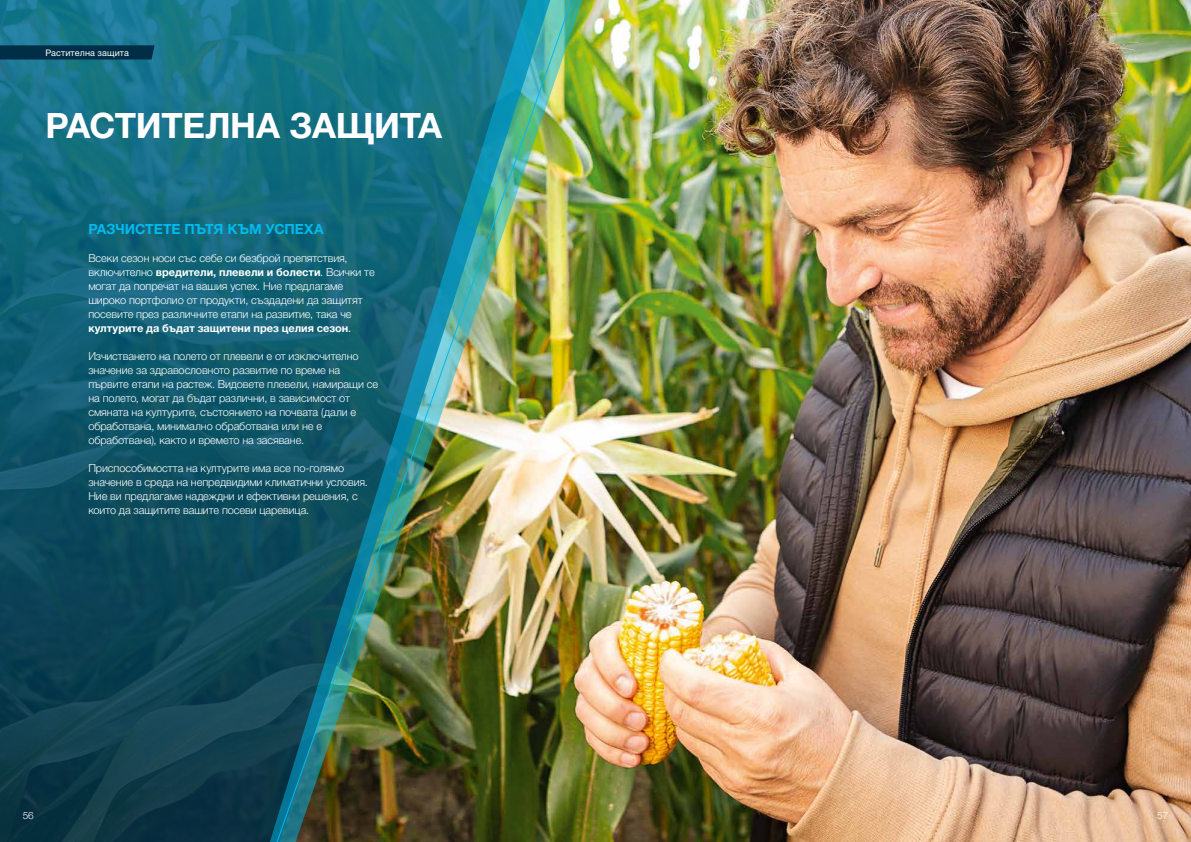
<style>
.page{position:relative;width:1191px;height:842px;background:#fff}
.page>*{position:absolute;margin:0;border:0;box-sizing:border-box;transform-origin:0 0}
.t1{font:700 35px "Helvetica Neue LTW1 G";letter-spacing:-.01em;color:#fff}
.t2{font:700 14px "Helvetica Neue LTW1 G";letter-spacing:-.005em;color:#00baee}
.t3{font:300 11px/14px "Helvetica Neue LTW1 G";letter-spacing:-.01em;color:#fff}
.t4{font:300 10px "Helvetica Neue LTW1 G";color:#fff}
.t5{font:9px "Helvetica Neue OT";letter-spacing:.015em;color:#fff}
.s1{font-weight:700}
.s2{font-weight:400}
</style>
<div class="page">
<img style="left:586px;top:0;width:605px;height:842px">
<svg style="left:0;top:0;width:267px;height:842px;background:#115669"></svg>
<img style="left:267px;top:0;width:319px;height:842px">
<img style="left:273px;top:0;width:303px;height:842px">
<svg style="left:0;top:45px;width:154px;height:15px;background:#01324a"></svg>
<p class="t5" style="left:45px;top:48px;width:85px">Растителна защита</p>
<h1 class="t1" style="left:45px;top:104px;width:398px">РАСТИТЕЛНА ЗАЩИТА</h1>
<p class="t2" style="left:88px;top:220px;width:237px">РАЗЧИСТЕТЕ ПЪТЯ КЪМ УСПЕХА</p>
<p class="t3" style="left:88px;top:251px;width:288px">Всеки сезон носи със себе си безброй препятствия, включително <span class="s1">вредители, плевели и болести</span>. Всички те могат да попречат на вашия успех. Ние предлагаме широко портфолио от продукти, създадени да защитят посевите през различните етапи на развитие, така че <span class="s1">културите да бъдат защитени през целия сезон</span><span class="s2">.</span></p>
<p class="t3" style="left:88px;top:349px;width:291px">Изчистването на полето от плевели е от изключително значение за здравословното развитие по време на първите етапи на растеж. Видовете плевели, намиращи се на полето, могат да бъдат различни, в зависимост от смяната на културите, състоянието на почвата (дали е обработвана, минимално обработвана или не е обработвана), както и времето на засяване.</p>
<p class="t3" style="left:88px;top:461px;width:281px">Приспособимостта на културите има все по-голямо значение в среда на непредвидими климатични условия.<br>Ние ви предлагаме надеждни и ефективни решения, с които да защитите вашите посеви царевица.</p>
<p class="t4" style="left:23px;top:810px;width:13px">56</p>
<p class="t4" style="left:1157px;top:810px;width:13px">57</p>
</div>
